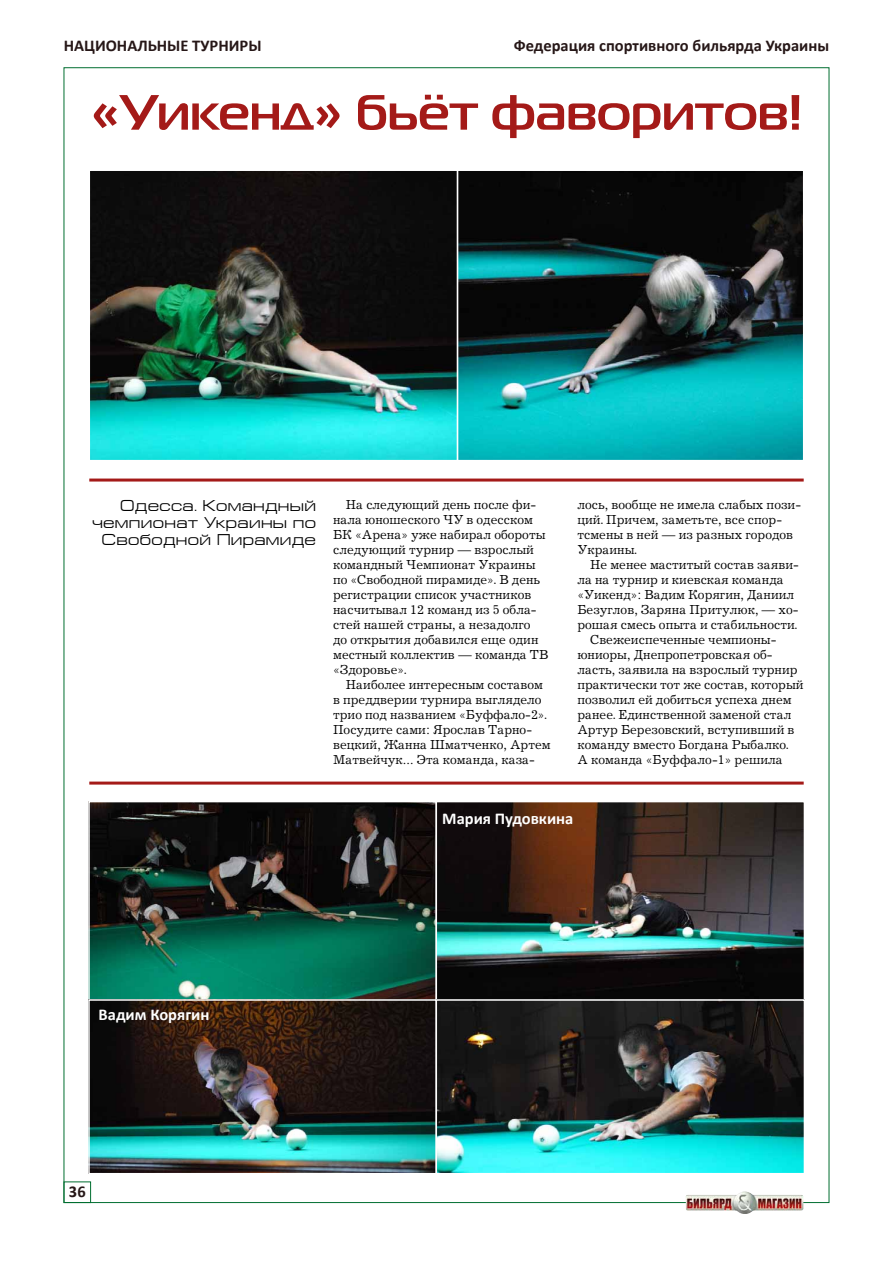
<style>
.page{position:relative;width:893px;height:1263px;background:#fff}
.page>*{position:absolute;margin:0;border:0;box-sizing:border-box;transform-origin:0 0}
.t1{font:700 49.5px "Magistral";color:#a41a18;scale:1.12 1}
.t2{font:700 16.5px "Calibri";color:#261717}
.t3{font:700 16.5px "Calibri";color:#fff}
.t4{font:15.75px/17.2px "Europe Ext";letter-spacing:.02em;color:#000;text-align:right}
.t5{font:13.5px/15px "Journal";color:#000}
</style>
<div class="page">
<img style="left:686px;top:1191px;width:117px;height:23px">
<div style="left:64px;top:1182px;width:27px;height:21px;border:1px solid #006e30"></div>
<hr style="left:89px;top:478px;width:715px;height:3px;background:#a41a18">
<hr style="left:89px;top:781px;width:715px;height:3px;background:#a41a18">
<img style="left:92px;top:172px;width:709px;height:286px">
<div style="left:457px;top:169px;width:347px;height:292px;border:2px solid #fff"></div>
<img style="left:91px;top:804px;width:711px;height:367px">
<div style="left:88px;top:801px;width:349px;height:200px;border:2px solid #fff"></div>
<div style="left:88px;top:999px;width:349px;height:175px;border:2px solid #fff"></div>
<div style="left:89px;top:169px;width:369px;height:292px;border:2px solid #fff"></div>
<div style="left:436px;top:801px;width:369px;height:200px;border:2px solid #fff"></div>
<div style="left:436px;top:999px;width:369px;height:175px;border:2px solid #fff"></div>
<p class="t2" style="left:64px;top:35px;width:199px">НАЦИОНАЛЬНЫЕ ТУРНИРЫ</p>
<p class="t2" style="left:514px;top:35px;width:317px">Федерация спортивного бильярда Украины</p>
<h1 class="t1" style="left:90px;top:80px;width:637px">«Уикенд» бьёт фаворитов!</h1>
<p class="t4" style="left:92px;top:497px;width:225px">Одесса. Командный чемпионат Украины по<br>Свободной Пирамиде</p>
<p class="t5" style="left:333px;top:497px;width:217px;text-indent:13px">На следующий день после фи&shy;нала юношеского ЧУ в одесском<br>БК «Арена» уже набирал обороты следующий турнир — взрослый командный Чемпионат Украины по «Свободной пирамиде». В день регистрации список участников насчитывал 12 команд из 5 обла&shy;стей нашей страны, а незадолго<br>до открытия добавился еще один местный коллектив — команда ТВ «Здоровье».</p>
<p class="t5" style="left:333px;top:677px;width:219px;text-indent:13px">Наиболее интересным составом в преддверии турнира выглядело трио под названием «Буффало-2».<br>Посудите сами: Ярослав Тарно&shy;вецкий, Жанна Шматченко, Артем<br>Матвейчук… Эта команда, каза-</p>
<p class="t5" style="left:577px;top:497px;width:225px">лось, вообще не имела слабых пози&shy;ций. Причем, заметьте, все спор&shy;тсмены в ней — из разных городов<br>Украины.</p>
<p class="t5" style="left:590px;top:557px;width:210px">Не менее маститый состав заяви-</p>
<p class="t5" style="left:577px;top:572px;width:208px">ла на турнир и киевская команда</p>
<p class="t5" style="left:577px;top:587px;width:218px">«Уикенд»: Вадим Корягин, Даниил</p>
<p class="t5" style="left:577px;top:602px;width:223px">Безуглов, Заряна Притулюк, — хо-</p>
<p class="t5" style="left:577px;top:617px;width:221px">рошая смесь опыта и стабильности.</p>
<p class="t5" style="left:590px;top:632px;width:188px">Свежеиспеченные чемпионы-</p>
<p class="t5" style="left:577px;top:647px;width:197px">юниоры, Днепропетровская об-</p>
<p class="t5" style="left:577px;top:662px;width:222px">ласть, заявила на взрослый турнир</p>
<p class="t5" style="left:577px;top:677px;width:228px">практически тот же состав, который</p>
<p class="t5" style="left:577px;top:692px;width:216px">позволил ей добиться успеха днем</p>
<p class="t5" style="left:577px;top:707px;width:215px">ранее. Единственной заменой стал</p>
<p class="t5" style="left:577px;top:722px;width:219px">Артур Березовский, вступивший в</p>
<p class="t5" style="left:577px;top:737px;width:213px">команду вместо Богдана Рыбалко.</p>
<p class="t5" style="left:577px;top:752px;width:207px">А команда «Буффало-1» решила</p>
<p class="t3" style="left:442px;top:808px;width:133px">Мария Пудовкина</p>
<p class="t3" style="left:99px;top:1004px;width:112px">Вадим Корягин</p>
<p class="t2" style="left:69px;top:1181px;width:18px">36</p>
</div>
